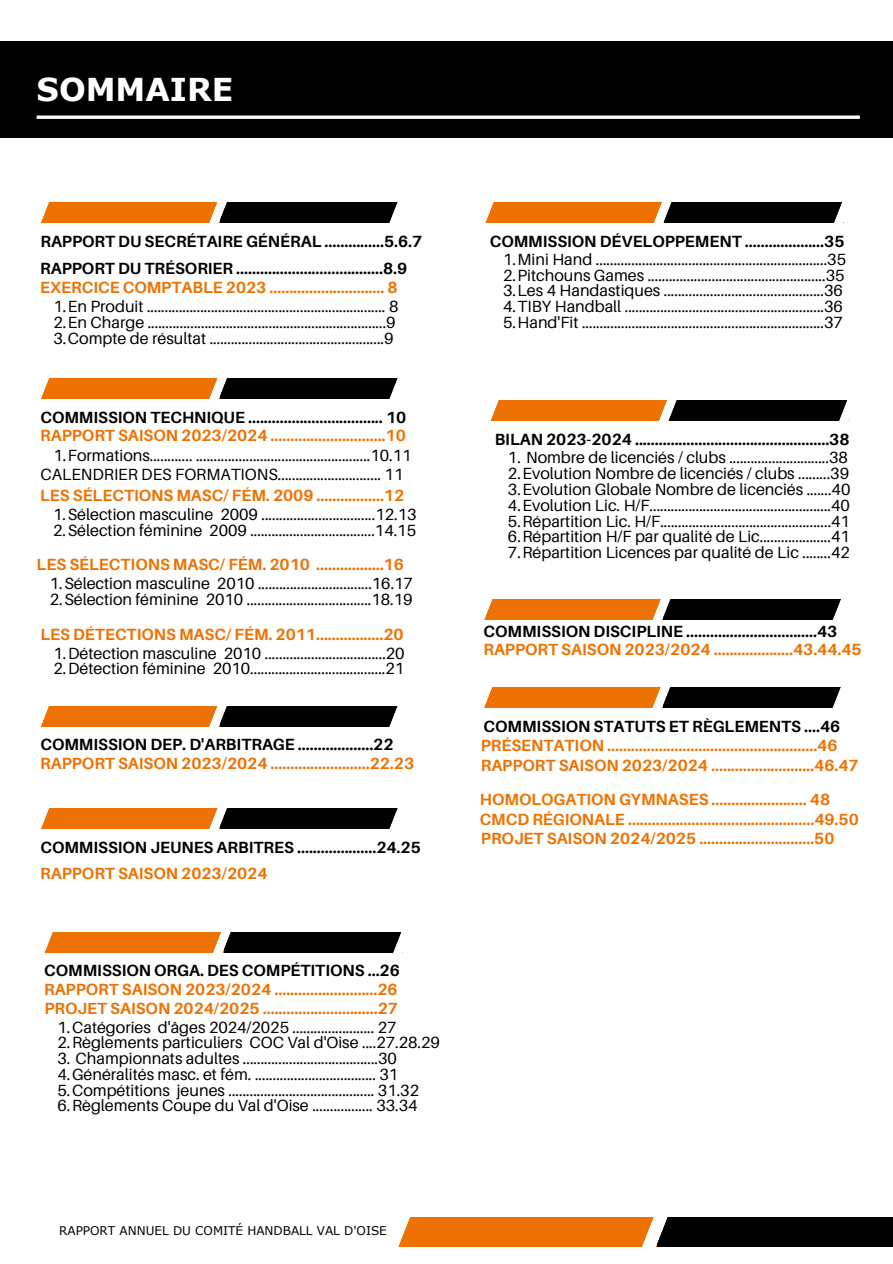
<style>
.page{position:relative;width:893px;height:1264px;background:#fff}
.page>*{position:absolute;margin:0;border:0;box-sizing:border-box;transform-origin:0 0}
.t1{font:700 31.5px "Verdana";color:#fff}
.t2{font:16.2px "Aileron";color:#000}
.t3{font:700 16.2px "Aileron";color:#ee7203}
.t4{font:700 16.2px "Aileron";color:#000}
.t5{font:12px "Verdana";color:#000}
</style>
<div class="page">
<div style="left:0;top:41px;width:892px;height:96px;background:#000"></div>
<svg style="left:37px;top:115px;width:822px;height:4px;background:#d7d7d7"></svg>
<div style="left:219px;top:202px;width:179px;height:20px;background:#000"></div>
<div style="left:40px;top:202px;width:179px;height:20px;background:#ee7203"></div>
<svg style="left:194px;top:202px;width:38px;height:21px"></svg>
<svg style="left:40px;top:202px;width:19px;height:21px"></svg>
<svg style="left:380px;top:202px;width:18px;height:21px"></svg>
<div style="left:664px;top:202px;width:179px;height:20px;background:#000"></div>
<div style="left:485px;top:202px;width:179px;height:20px;background:#ee7203"></div>
<svg style="left:639px;top:202px;width:37px;height:21px"></svg>
<svg style="left:485px;top:202px;width:18px;height:21px"></svg>
<svg style="left:824px;top:202px;width:20px;height:21px"></svg>
<div style="left:656px;top:1217px;width:236px;height:30px;background:#000"></div>
<div style="left:397px;top:1217px;width:259px;height:30px;background:#ee7203"></div>
<svg style="left:642px;top:1217px;width:26px;height:30px"></svg>
<svg style="left:397px;top:1217px;width:13px;height:30px"></svg>
<div style="left:219px;top:378px;width:179px;height:21px;background:#000"></div>
<div style="left:40px;top:378px;width:179px;height:21px;background:#ee7203"></div>
<svg style="left:209px;top:378px;width:18px;height:21px"></svg>
<svg style="left:40px;top:378px;width:9px;height:21px"></svg>
<svg style="left:389px;top:378px;width:9px;height:21px"></svg>
<div style="left:219px;top:705px;width:179px;height:21px;background:#000"></div>
<div style="left:40px;top:705px;width:179px;height:21px;background:#ee7203"></div>
<svg style="left:194px;top:705px;width:38px;height:22px"></svg>
<svg style="left:40px;top:705px;width:19px;height:22px"></svg>
<svg style="left:380px;top:705px;width:18px;height:22px"></svg>
<div style="left:219px;top:808px;width:179px;height:20px;background:#000"></div>
<div style="left:40px;top:808px;width:179px;height:20px;background:#ee7203"></div>
<svg style="left:194px;top:808px;width:38px;height:21px"></svg>
<svg style="left:40px;top:808px;width:19px;height:21px"></svg>
<svg style="left:380px;top:808px;width:18px;height:21px"></svg>
<div style="left:223px;top:931px;width:179px;height:21px;background:#000"></div>
<div style="left:44px;top:931px;width:179px;height:21px;background:#ee7203"></div>
<svg style="left:198px;top:931px;width:38px;height:22px"></svg>
<svg style="left:44px;top:931px;width:19px;height:22px"></svg>
<svg style="left:383px;top:931px;width:20px;height:22px"></svg>
<div style="left:669px;top:400px;width:179px;height:21px;background:#000"></div>
<div style="left:489px;top:400px;width:180px;height:21px;background:#ee7203"></div>
<svg style="left:659px;top:400px;width:18px;height:21px"></svg>
<svg style="left:489px;top:400px;width:10px;height:21px"></svg>
<svg style="left:839px;top:400px;width:10px;height:21px"></svg>
<div style="left:662px;top:599px;width:179px;height:21px;background:#000"></div>
<div style="left:483px;top:599px;width:179px;height:21px;background:#ee7203"></div>
<svg style="left:652px;top:599px;width:19px;height:21px"></svg>
<svg style="left:483px;top:599px;width:10px;height:21px"></svg>
<svg style="left:832px;top:599px;width:9px;height:21px"></svg>
<div style="left:662px;top:687px;width:179px;height:20px;background:#000"></div>
<div style="left:483px;top:687px;width:179px;height:20px;background:#ee7203"></div>
<svg style="left:637px;top:687px;width:38px;height:21px"></svg>
<svg style="left:483px;top:687px;width:19px;height:21px"></svg>
<svg style="left:823px;top:687px;width:18px;height:21px"></svg>
<h1 class="t1" style="left:37px;top:69px;width:198px">SOMMAIRE</h1>
<h2 class="t4" style="left:40px;top:231px;width:383px">RAPPORT DU SECRÉTAIRE GÉNÉRAL ...............5.6.7</h2>
<h2 class="t4" style="left:40px;top:258px;width:368px">RAPPORT DU TRÉSORIER .....................................8.9</h2>
<h2 class="t3" style="left:40px;top:277px;width:359px">EXERCICE COMPTABLE 2023 ............................. 8</h2>
<p class="t2" style="left:53px;top:296px;width:346px">1.En Produit ................................................................... 8</p>
<p class="t2" style="left:53px;top:312px;width:344px">2.En Charge ...................................................................9</p>
<p class="t2" style="left:53px;top:328px;width:341px">3.Compte de résultat .................................................9</p>
<h2 class="t4" style="left:40px;top:407px;width:367px">COMMISSION TECHNIQUE .................................. 10</h2>
<h2 class="t3" style="left:40px;top:425px;width:367px">RAPPORT SAISON 2023/2024 .............................10</h2>
<p class="t2" style="left:53px;top:445px;width:359px">1.Formations............ .................................................10.11</p>
<h3 class="t2" style="left:40px;top:464px;width:364px">CALENDRIER DES FORMATIONS............................. 11</h3>
<h2 class="t3" style="left:40px;top:485px;width:365px">LES SÉLECTIONS MASC/ FÉM. 2009 .................12</h2>
<p class="t2" style="left:53px;top:504px;width:365px">1.Sélection masculine 2009 ................................12.13</p>
<p class="t2" style="left:53px;top:520px;width:364px">2.Sélection féminine 2009 ...................................14.15</p>
<p class="t3" style="left:37px;top:554px;width:369px">LES SÉLECTIONS MASC/ FÉM. 2010 .................16</p>
<p class="t2" style="left:50px;top:573px;width:365px">1.Sélection masculine 2010 ................................16.17</p>
<p class="t2" style="left:50px;top:589px;width:364px">2.Sélection féminine 2010 ...................................18.19</p>
<h2 class="t3" style="left:40px;top:624px;width:365px">LES DÉTECTIONS MASC/ FÉM. 2011.................20</h2>
<p class="t2" style="left:54px;top:643px;width:352px">1.Détection masculine 2010 ..................................20</p>
<h2 class="t2" style="left:54px;top:658px;width:352px">2.Détection féminine 2010......................................21</h2>
<p class="t4" style="left:40px;top:734px;width:354px">COMMISSION DEP. D'ARBITRAGE ...................22</p>
<p class="t3" style="left:40px;top:753px;width:375px">RAPPORT SAISON 2023/2024 .........................22.23</p>
<h2 class="t4" style="left:40px;top:837px;width:382px">COMMISSION JEUNES ARBITRES ....................24.25</h2>
<p class="t3" style="left:40px;top:862px;width:229px">RAPPORT SAISON 2023/2024</p>
<h2 class="t4" style="left:44px;top:960px;width:357px">COMMISSION ORGA. DES COMPÉTITIONS ...26</h2>
<h2 class="t3" style="left:44px;top:979px;width:355px">RAPPORT SAISON 2023/2024 ..........................26</h2>
<h2 class="t3" style="left:44px;top:997px;width:355px">PROJET SAISON 2024/2025 .............................27</h2>
<h2 class="t2" style="left:57px;top:1016px;width:340px">1.Catégories d'âges 2024/2025 ....................... 27</h2>
<p class="t2" style="left:57px;top:1032px;width:384px">2.Règlements particuliers COC Val d'Oise ....27.28.29</p>
<p class="t2" style="left:57px;top:1048px;width:341px">3. Championnats adultes ......................................30</p>
<p class="t2" style="left:57px;top:1064px;width:342px">4.Généralités masc. et fém. .................................. 31</p>
<p class="t2" style="left:57px;top:1079px;width:363px">5.Compétitions jeunes ......................................... 31.32</p>
<p class="t2" style="left:57px;top:1095px;width:361px">6.Règlements Coupe du Val d'Oise ................. 33.34</p>
<h2 class="t4" style="left:489px;top:231px;width:356px">COMMISSION DÉVELOPPEMENT ....................35</h2>
<p class="t2" style="left:503px;top:249px;width:344px">1.Mini Hand .................................................................35</p>
<p class="t2" style="left:503px;top:265px;width:343px">2.Pitchouns Games ..................................................35</p>
<p class="t2" style="left:503px;top:281px;width:341px">3.Les 4 Handastiques .............................................36</p>
<p class="t2" style="left:503px;top:296px;width:341px">4.TIBY Handball ........................................................36</p>
<p class="t2" style="left:503px;top:312px;width:341px">5.Hand'Fit ....................................................................37</p>
<p class="t4" style="left:494px;top:429px;width:356px">BILAN 2023-2024 .................................................38</p>
<p class="t2" style="left:508px;top:448px;width:341px">1. Nombre de licenciés / clubs ............................38</p>
<h2 class="t2" style="left:508px;top:463px;width:342px">2.Evolution Nombre de licenciés / clubs .........39</h2>
<h2 class="t2" style="left:508px;top:479px;width:344px">3.Evolution Globale Nombre de licenciés .......40</h2>
<h2 class="t2" style="left:508px;top:495px;width:343px">4.Evolution Lic. H/F...................................................40</h2>
<h2 class="t2" style="left:508px;top:511px;width:343px">5.Répartition Lic. H/F................................................41</h2>
<h2 class="t2" style="left:508px;top:526px;width:343px">6.Répartition H/F par qualité de Lic....................41</h2>
<h2 class="t2" style="left:508px;top:542px;width:343px">7.Répartition Licences par qualité de Lic ........42</h2>
<h2 class="t4" style="left:483px;top:621px;width:355px">COMMISSION DISCIPLINE .................................43</h2>
<h2 class="t3" style="left:483px;top:639px;width:380px">RAPPORT SAISON 2023/2024 ....................43.44.45</h2>
<h2 class="t4" style="left:483px;top:716px;width:358px">COMMISSION STATUTS ET RÈGLEMENTS ....46</h2>
<h2 class="t3" style="left:481px;top:754px;width:379px">RAPPORT SAISON 2023/2024 ..........................46.47</h2>
<p class="t3" style="left:481px;top:735px;width:358px">PRÉSENTATION .....................................................46</p>
<p class="t3" style="left:480px;top:789px;width:351px">HOMOLOGATION GYMNASES ........................ 48</p>
<p class="t3" style="left:479px;top:809px;width:380px">CMCD RÉGIONALE ...............................................49.50</p>
<h2 class="t3" style="left:481px;top:828px;width:355px">PROJET SAISON 2024/2025 .............................50</h2>
<p class="t5" style="left:59px;top:1222px;width:329px">RAPPORT ANNUEL DU COMITÉ HANDBALL VAL D'OISE</p>
</div>
